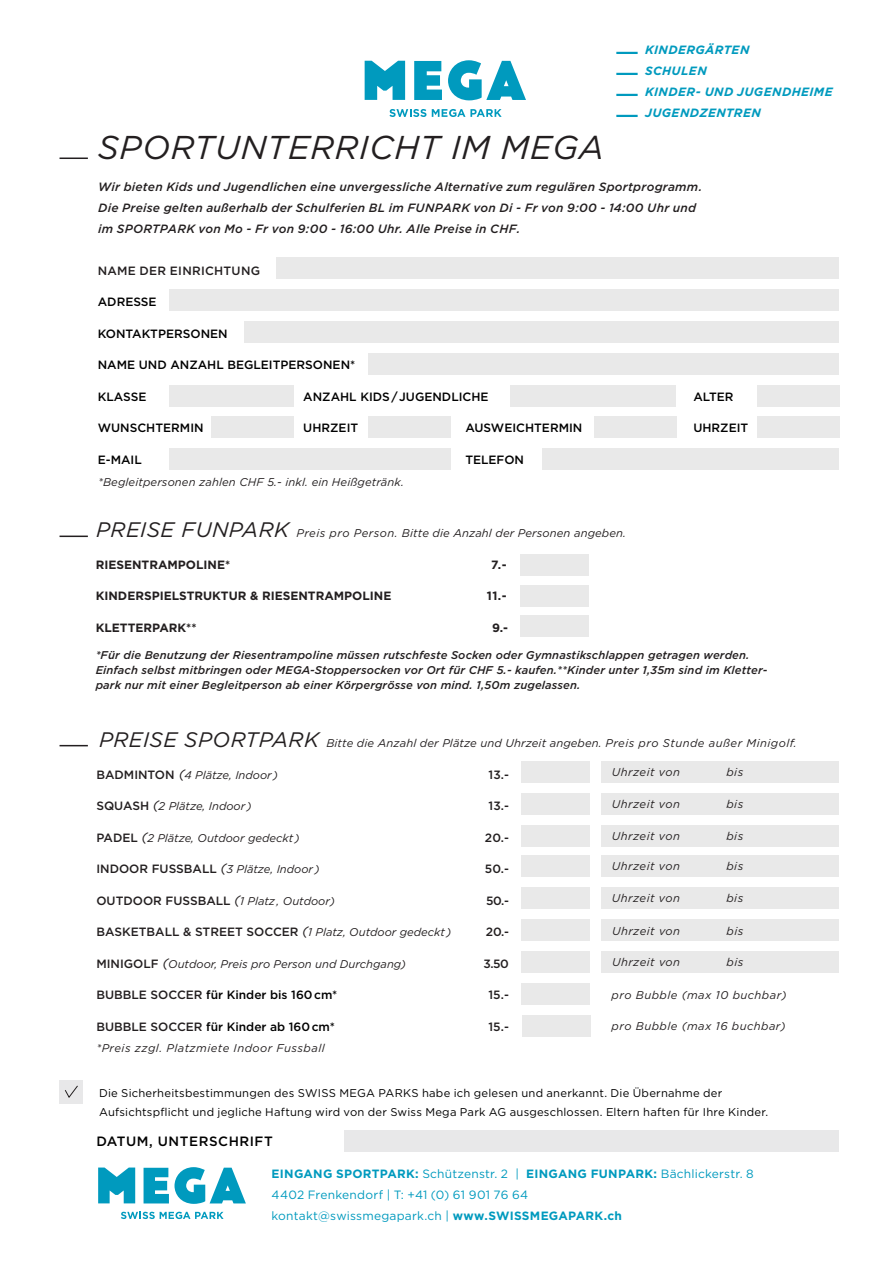
<style>
.page{position:relative;width:893px;height:1263px;background:#fff}
.page>*{position:absolute;margin:0;border:0;box-sizing:border-box;transform-origin:0 0}
.t1{font:italic 33px "Gotham";letter-spacing:.02em;color:#231f20}
.t2{font:500 13.5px "Gotham";letter-spacing:.04em;color:#000}
.t3{font:italic 500 12px/21px "Gotham";letter-spacing:.02em;color:#231f20}
.t4{font:500 12px "Gotham";color:#000}
.t5{font:12px/21px "Gotham";letter-spacing:.015em;color:#009abe}
.t6{font:500 12px "Gotham";color:#231f20}
.t7{font:700 12px "Gotham";color:#231f20}
.t8{font:italic 700 12px/21px "Gotham";letter-spacing:.03em;color:#009abe}
.t9{font:500 12px "Gotham";letter-spacing:.025em;color:#231f20}
.t10{font:italic 11.25px "Gotham";letter-spacing:.01em;color:#231f20}
.t11{font:italic 500 11.25px/15px "Gotham";letter-spacing:.01em;color:#231f20}
.t12{font:11.25px/18.8px "Gotham";letter-spacing:.02em;color:#000}
.t13{font:italic 11.25px "Gotham";letter-spacing:.04em;color:#231f20}
.s1{font-size:21px}
.s2{font-weight:500;font-style:normal;font-size:12px}
.s3{font-size:13.5px}
.s4{font-weight:400;font-style:italic;font-size:13.5px}
.s5{font-weight:400;font-style:italic;font-size:11.25px}
.s6{color:#231f20}
.s7{font-weight:700}
</style>
<div class="page">
<hr style="left:616px;top:52px;width:22px;height:2px;background:#009abe">
<hr style="left:616px;top:73px;width:22px;height:2px;background:#009abe">
<hr style="left:616px;top:94px;width:22px;height:2px;background:#009abe">
<hr style="left:616px;top:115px;width:22px;height:2px;background:#009abe">
<svg style="left:389px;top:109px;width:37px;height:8px"></svg>
<svg style="left:432px;top:109px;width:70px;height:8px"></svg>
<svg style="left:414px;top:61px;width:28px;height:39px"></svg>
<svg style="left:448px;top:60px;width:78px;height:40px"></svg>
<svg style="left:365px;top:61px;width:40px;height:39px"></svg>
<svg style="left:60px;top:536px;width:28px;height:1px"></svg>
<svg style="left:60px;top:158px;width:28px;height:1px"></svg>
<svg style="left:60px;top:745px;width:28px;height:1px"></svg>
<div style="left:520px;top:554px;width:69px;height:22px;background:#e9e9e9"></div>
<div style="left:521px;top:762px;width:69px;height:21px;background:#e9e9e9"></div>
<div style="left:521px;top:793px;width:69px;height:22px;background:#e9e9e9"></div>
<div style="left:521px;top:825px;width:69px;height:21px;background:#e9e9e9"></div>
<div style="left:521px;top:855px;width:69px;height:21px;background:#e9e9e9"></div>
<div style="left:521px;top:887px;width:69px;height:21px;background:#e9e9e9"></div>
<div style="left:521px;top:920px;width:69px;height:21px;background:#e9e9e9"></div>
<div style="left:521px;top:951px;width:69px;height:21px;background:#e9e9e9"></div>
<div style="left:521px;top:983px;width:69px;height:21px;background:#e9e9e9"></div>
<div style="left:522px;top:1015px;width:69px;height:21px;background:#e9e9e9"></div>
<div style="left:520px;top:585px;width:69px;height:21px;background:#e9e9e9"></div>
<div style="left:520px;top:616px;width:69px;height:21px;background:#e9e9e9"></div>
<div style="left:601px;top:761px;width:238px;height:22px;background:#e9e9e9"></div>
<div style="left:601px;top:793px;width:238px;height:22px;background:#e9e9e9"></div>
<div style="left:601px;top:825px;width:238px;height:21px;background:#e9e9e9"></div>
<div style="left:601px;top:855px;width:238px;height:21px;background:#e9e9e9"></div>
<div style="left:601px;top:887px;width:238px;height:21px;background:#e9e9e9"></div>
<div style="left:601px;top:920px;width:238px;height:21px;background:#e9e9e9"></div>
<div style="left:601px;top:951px;width:238px;height:21px;background:#e9e9e9"></div>
<div style="left:757px;top:417px;width:82px;height:21px;background:#e9e9e9"></div>
<div style="left:757px;top:385px;width:82px;height:21px;background:#e9e9e9"></div>
<div style="left:276px;top:258px;width:563px;height:21px;background:#e9e9e9"></div>
<div style="left:244px;top:321px;width:595px;height:22px;background:#e9e9e9"></div>
<div style="left:369px;top:353px;width:470px;height:21px;background:#e9e9e9"></div>
<div style="left:169px;top:290px;width:670px;height:21px;background:#e9e9e9"></div>
<div style="left:169px;top:449px;width:282px;height:21px;background:#e9e9e9"></div>
<div style="left:543px;top:449px;width:296px;height:21px;background:#e9e9e9"></div>
<div style="left:169px;top:385px;width:124px;height:21px;background:#e9e9e9"></div>
<div style="left:211px;top:417px;width:82px;height:21px;background:#e9e9e9"></div>
<div style="left:369px;top:417px;width:82px;height:21px;background:#e9e9e9"></div>
<div style="left:594px;top:417px;width:82px;height:21px;background:#e9e9e9"></div>
<div style="left:510px;top:385px;width:166px;height:21px;background:#e9e9e9"></div>
<div style="left:344px;top:1130px;width:495px;height:21px;background:#e8e8e9"></div>
<div style="left:60px;top:1080px;width:23px;height:23px;background:#e8e8e9"></div>
<svg style="left:64px;top:1085px;width:14px;height:13px"></svg>
<svg style="left:121px;top:1212px;width:103px;height:7px"></svg>
<svg style="left:144px;top:1167px;width:102px;height:37px"></svg>
<svg style="left:98px;top:1167px;width:37px;height:36px"></svg>
<h1 class="t1" style="left:98px;top:126px;width:508px">SPORTUNTERRICHT IM MEGA</h1>
<p class="t8" style="left:645px;top:39px;width:189px">KINDERGÄRTEN<br>SCHULEN<br>KINDER- UND JUGENDHEIME<br>JUGENDZENTREN</p>
<p class="t3" style="left:98px;top:176px;width:605px">Wir bieten Kids und Jugendlichen eine unvergessliche Alternative zum regulären Sportprogramm.<br>Die Preise gelten außerhalb der Schulferien BL im FUNPARK von Di - Fr von 9:00 - 14:00 Uhr und im SPORTPARK von Mo - Fr von 9:00 - 16:00 Uhr. Alle Preise in CHF.</p>
<p class="t9" style="left:98px;top:262px;width:164px">NAME DER EINRICHTUNG</p>
<p class="t4" style="left:98px;top:294px;width:60px">ADRESSE</p>
<p class="t4" style="left:98px;top:325px;width:131px">KONTAKTPERSONEN</p>
<p class="t4" style="left:98px;top:357px;width:259px">NAME UND ANZAHL BEGLEITPERSONEN*</p>
<p class="t4" style="left:98px;top:388px;width:50px">KLASSE</p>
<p class="t4" style="left:303px;top:388px;width:187px">ANZAHL KIDS / JUGENDLICHE</p>
<p class="t4" style="left:693px;top:388px;width:42px">ALTER</p>
<p class="t4" style="left:98px;top:420px;width:107px">WUNSCHTERMIN</p>
<p class="t4" style="left:303px;top:420px;width:56px">UHRZEIT</p>
<p class="t4" style="left:465px;top:420px;width:119px">AUSWEICHTERMIN</p>
<p class="t4" style="left:693px;top:420px;width:56px">UHRZEIT</p>
<p class="t4" style="left:98px;top:451px;width:46px">E-MAIL</p>
<p class="t4" style="left:465px;top:451px;width:60px">TELEFON</p>
<p class="t10" style="left:98px;top:475px;width:307px">*Begleitpersonen zahlen CHF 5.- inkl. ein Heißgetränk.</p>
<p class="t10" style="left:96px;top:526px;width:531px"><span class="s1">PREISE FUNPARK</span> Preis pro Person. Bitte die Anzahl der Personen angeben.</p>
<p class="t7" style="left:96px;top:556px;width:136px">RIESENTRAMPOLINE*</p>
<p class="t7" style="left:491px;top:556px;width:17px">7.-</p>
<p class="t7" style="left:96px;top:588px;width:297px">KINDERSPIELSTRUKTUR &amp; RIESENTRAMPOLINE</p>
<p class="t7" style="left:487px;top:588px;width:21px">11.-</p>
<p class="t7" style="left:96px;top:619px;width:102px">KLETTERPARK**</p>
<p class="t7" style="left:492px;top:619px;width:18px">9.-</p>
<p class="t11" style="left:96px;top:647px;width:673px">*Für die Benutzung der Riesentrampoline müssen rutschfeste Socken oder Gymnastikschlappen getragen werden.<br>Einfach selbst mitbringen oder MEGA-Stoppersocken vor Ort für CHF 5.- kaufen.**Kinder unter 1,35m sind im Kletter&shy;park nur mit einer Begleitperson ab einer Körpergrösse von mind. 1,50m zugelassen.</p>
<p class="t10" style="left:99px;top:736px;width:699px"><span class="s1">PREISE SPORTPARK</span> Bitte die Anzahl der Plätze und Uhrzeit angeben. Preis pro Stunde außer Minigolf.</p>
<p class="t10" style="left:96px;top:767px;width:183px"><span class="s2">BADMINTON</span> <span class="s3">(</span>4 Plätze, Indoor )</p>
<p class="t6" style="left:489px;top:766px;width:22px">13.-</p>
<p class="t10" style="left:96px;top:799px;width:157px"><span class="s2">SQUASH</span> <span class="s3">(</span>2 Plätze, Indoor )</p>
<p class="t6" style="left:489px;top:798px;width:22px">13.-</p>
<p class="t10" style="left:96px;top:830px;width:205px"><span class="s2">PADEL</span> <span class="s3">(</span>2 Plätze, Outdoor gedeckt )</p>
<p class="t6" style="left:485px;top:829px;width:25px">20.-</p>
<p class="t10" style="left:96px;top:862px;width:225px"><span class="s2">INDOOR FUSSBALL</span> <span class="s3">(</span>3 Plätze, Indoor )</p>
<p class="t6" style="left:485px;top:861px;width:26px">50.-</p>
<p class="t6" style="left:96px;top:892px;width:240px">OUTDOOR FUSSBALL <span class="s4">(</span><span class="s5">1 Platz , Outdoor)</span></p>
<p class="t6" style="left:486px;top:892px;width:24px">50.-</p>
<p class="t6" style="left:96px;top:924px;width:356px">BASKETBALL &amp; STREET SOCCER <span class="s4">(</span><span class="s5">1 Platz, Outdoor gedeckt )</span></p>
<p class="t6" style="left:486px;top:924px;width:25px">20.-</p>
<p class="t10" style="left:96px;top:956px;width:311px"><span class="s2">MINIGOLF</span> <span class="s3">(</span>Outdoor, Preis pro Person und Durchgang)</p>
<p class="t6" style="left:484px;top:955px;width:27px">3.50</p>
<p class="t4" style="left:96px;top:987px;width:242px"><span class="s6">BUBBLE SOCCER</span> für Kinder bis 160 cm*</p>
<p class="t6" style="left:489px;top:987px;width:22px">15.-</p>
<p class="t4" style="left:96px;top:1018px;width:240px"><span class="s6">BUBBLE SOCCER</span> für Kinder ab 160 cm*</p>
<p class="t6" style="left:489px;top:1018px;width:22px">15.-</p>
<p class="t13" style="left:96px;top:1040px;width:230px">*Preis zzgl. Platzmiete Indoor Fussball</p>
<p class="t13" style="left:612px;top:765px;width:70px">Uhrzeit von</p>
<p class="t10" style="left:726px;top:765px;width:18px">bis</p>
<p class="t13" style="left:612px;top:797px;width:70px">Uhrzeit von</p>
<p class="t10" style="left:726px;top:797px;width:18px">bis</p>
<p class="t13" style="left:612px;top:829px;width:70px">Uhrzeit von</p>
<p class="t10" style="left:726px;top:829px;width:18px">bis</p>
<p class="t13" style="left:612px;top:859px;width:70px">Uhrzeit von</p>
<p class="t10" style="left:726px;top:859px;width:18px">bis</p>
<p class="t13" style="left:612px;top:891px;width:70px">Uhrzeit von</p>
<p class="t10" style="left:726px;top:891px;width:18px">bis</p>
<p class="t13" style="left:612px;top:923px;width:70px">Uhrzeit von</p>
<p class="t10" style="left:726px;top:923px;width:18px">bis</p>
<p class="t13" style="left:612px;top:955px;width:70px">Uhrzeit von</p>
<p class="t10" style="left:726px;top:955px;width:18px">bis</p>
<p class="t13" style="left:612px;top:988px;width:176px">pro Bubble (max 10 buchbar)</p>
<p class="t13" style="left:612px;top:1019px;width:176px">pro Bubble (max 16 buchbar)</p>
<p class="t12" style="left:99px;top:1083px;width:671px">Die Sicherheitsbestimmungen des SWISS MEGA PARKS habe ich gelesen und anerkannt. Die Übernahme der<br>Aufsichtspflicht und jegliche Haftung wird von der Swiss Mega Park AG ausgeschlossen. Eltern haften für Ihre Kinder.</p>
<p class="t2" style="left:96px;top:1132px;width:178px">DATUM, UNTERSCHRIFT</p>
<p class="t5" style="left:272px;top:1163px;width:484px"><span class="s7">EINGANG SPORTPARK:</span> Schützenstr. 2 | <span class="s7">EINGANG FUNPARK:</span> Bächlickerstr. 8<br>4402 Frenkendorf | T: +41 (0) 61 901 76 64<br>kontakt@swissmegapark.ch | <span class="s7">www.SWISSMEGAPARK.ch</span></p>
</div>
